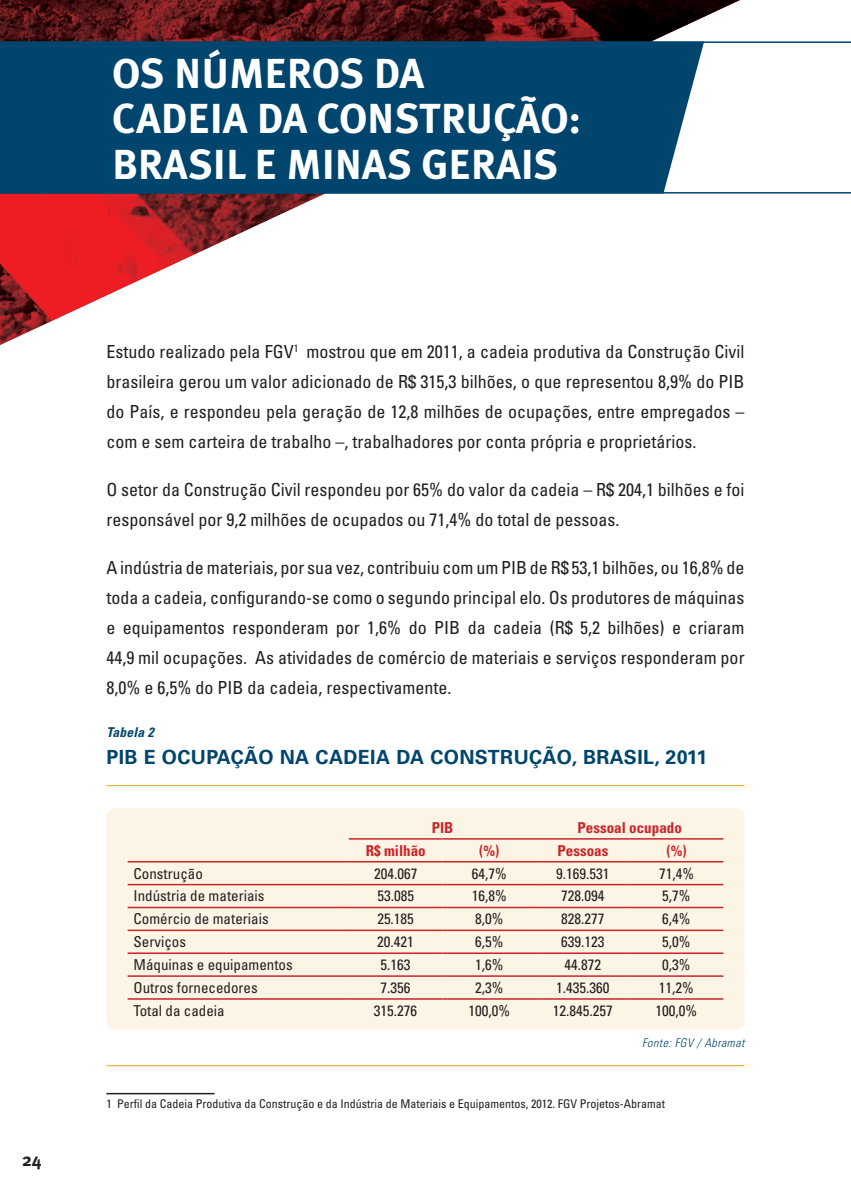
<style>
.page{position:relative;width:851px;height:1191px;background:#fff}
.page>*{position:absolute;margin:0;border:0;box-sizing:border-box;transform-origin:0 0}
.t1{font:700 41.85px/45.8px "Meta Plus";color:#fff}
.t2{font:700 19.5px "Univers LT Std";letter-spacing:.02em;color:#00456d}
.t3{font:condensed 18px/30px "Univers LT Std";color:#231f20;text-align:justify}
.t4{font:700 18px "Meta Plus";color:#231f20}
.t5{font:condensed 15px "Univers LT Std";color:#231f20}
.t6{font:700 condensed 15px "Univers LT Std";color:#c8242b}
.t7{font:italic 700 condensed 13.5px "Univers LT Std";letter-spacing:.02em;color:#00456d}
.t8{font:condensed 12px "Univers LT Std";color:#231f20}
.t9{font:italic 300 condensed 12px "Univers LT Std";letter-spacing:.04em;color:#00456d}
</style>
<div class="page">
<img style="left:0;top:0;width:317px;height:247px">
<img style="left:316px;top:0;width:265px;height:41px">
<img style="left:581px;top:0;width:106px;height:41px">
<img style="left:687px;top:0;width:53px;height:25px">
<img style="left:0;top:246px;width:105px;height:99px">
<img style="left:105px;top:246px;width:106px;height:50px">
<svg style="left:0;top:41px;width:850px;height:153px"></svg>
<div style="left:0;top:41px;width:704px;height:152px;background:#00456d"></div>
<hr style="left:106px;top:1092px;width:108px;height:2px;background:#231f20">
<div style="left:106px;top:808px;width:638px;height:221px;background:#fcf4e4;border-radius:9px"></div>
<hr style="left:128px;top:861px;width:221px;height:1px;background:#c8242b">
<hr style="left:128px;top:884px;width:221px;height:1px;background:#c8242b">
<hr style="left:349px;top:884px;width:93px;height:1px;background:#c8242b">
<hr style="left:442px;top:884px;width:94px;height:1px;background:#c8242b">
<hr style="left:536px;top:884px;width:93px;height:1px;background:#c8242b">
<hr style="left:629px;top:884px;width:94px;height:1px;background:#c8242b">
<hr style="left:128px;top:906px;width:221px;height:2px;background:#c8242b">
<hr style="left:349px;top:906px;width:93px;height:2px;background:#c8242b">
<hr style="left:442px;top:906px;width:94px;height:2px;background:#c8242b">
<hr style="left:536px;top:906px;width:93px;height:2px;background:#c8242b">
<hr style="left:629px;top:906px;width:94px;height:2px;background:#c8242b">
<hr style="left:128px;top:929px;width:221px;height:2px;background:#c8242b">
<hr style="left:349px;top:929px;width:93px;height:2px;background:#c8242b">
<hr style="left:442px;top:929px;width:94px;height:2px;background:#c8242b">
<hr style="left:536px;top:929px;width:93px;height:2px;background:#c8242b">
<hr style="left:629px;top:929px;width:94px;height:2px;background:#c8242b">
<hr style="left:128px;top:952px;width:221px;height:2px;background:#c8242b">
<hr style="left:349px;top:952px;width:93px;height:2px;background:#c8242b">
<hr style="left:442px;top:952px;width:94px;height:2px;background:#c8242b">
<hr style="left:536px;top:952px;width:93px;height:2px;background:#c8242b">
<hr style="left:629px;top:952px;width:94px;height:2px;background:#c8242b">
<hr style="left:128px;top:975px;width:221px;height:1px;background:#c8242b">
<hr style="left:349px;top:975px;width:93px;height:1px;background:#c8242b">
<hr style="left:442px;top:975px;width:94px;height:1px;background:#c8242b">
<hr style="left:536px;top:975px;width:93px;height:1px;background:#c8242b">
<hr style="left:629px;top:975px;width:94px;height:1px;background:#c8242b">
<hr style="left:128px;top:998px;width:221px;height:1px;background:#c8242b">
<hr style="left:349px;top:998px;width:93px;height:1px;background:#c8242b">
<hr style="left:442px;top:998px;width:94px;height:1px;background:#c8242b">
<hr style="left:536px;top:998px;width:93px;height:1px;background:#c8242b">
<hr style="left:629px;top:998px;width:94px;height:1px;background:#c8242b">
<hr style="left:349px;top:838px;width:93px;height:1px;background:#c8242b">
<hr style="left:442px;top:838px;width:94px;height:1px;background:#c8242b">
<hr style="left:536px;top:838px;width:93px;height:1px;background:#c8242b">
<hr style="left:629px;top:838px;width:94px;height:1px;background:#c8242b">
<hr style="left:349px;top:861px;width:93px;height:1px;background:#c8242b">
<hr style="left:442px;top:861px;width:94px;height:1px;background:#c8242b">
<hr style="left:536px;top:861px;width:93px;height:1px;background:#c8242b">
<hr style="left:629px;top:861px;width:94px;height:1px;background:#c8242b">
<hr style="left:106px;top:785px;width:638px;height:1px;background:#eaa420">
<hr style="left:106px;top:1065px;width:638px;height:1px;background:#eaa420">
<h1 class="t1" style="left:112px;top:50px;width:470px">OS NÚMEROS DA<br>CADEIA DA CONSTRUÇÃO:<br>BRASIL E MINAS GERAIS</h1>
<p class="t4" style="left:22px;top:1149px;width:21px">24</p>
<p class="t3" style="left:106px;top:336px;width:639px">Estudo realizado pela FGV<sup>1</sup> mostrou que em 2011, a cadeia produtiva da Construção Civil brasileira gerou um valor adicionado de R$ 315,3 bilhões, o que representou 8,9% do PIB do País, e respondeu pela geração de 12,8 milhões de ocupações, entre empregados – com e sem carteira de trabalho –, trabalhadores por conta própria e proprietários.</p>
<p class="t3" style="left:106px;top:474px;width:639px">O setor da Construção Civil respondeu por 65% do valor da cadeia – R$ 204,1 bilhões e foi responsável por 9,2 milhões de ocupados ou 71,4% do total de pessoas.</p>
<p class="t3" style="left:106px;top:552px;width:639px">A indústria de materiais, por sua vez, contribuiu com um PIB de R$ 53,1 bilhões, ou 16,8% de toda a cadeia, configurando-se como o segundo principal elo. Os produtores de máquinas e equipamentos responderam por 1,6% do PIB da cadeia (R$ 5,2 bilhões) e criaram 44,9 mil ocupações. As atividades de comércio de materiais e serviços responderam por 8,0% e 6,5% do PIB da cadeia, respectivamente.</p>
<p class="t7" style="left:106px;top:724px;width:49px">Tabela 2</p>
<p class="t2" style="left:106px;top:746px;width:602px">PIB E OCUPAÇÃO NA CADEIA DA CONSTRUÇÃO, BRASIL, 2011</p>
<p class="t6" style="left:431px;top:818px;width:23px">PIB</p>
<p class="t6" style="left:577px;top:818px;width:106px">Pessoal ocupado</p>
<p class="t6" style="left:365px;top:841px;width:61px">R$ milhão</p>
<p class="t6" style="left:479px;top:841px;width:22px">(%)</p>
<p class="t6" style="left:557px;top:841px;width:52px">Pessoas</p>
<p class="t6" style="left:666px;top:841px;width:22px">(%)</p>
<p class="t5" style="left:134px;top:863px;width:71px">Construção</p>
<p class="t5" style="left:374px;top:863px;width:45px">204.067</p>
<p class="t5" style="left:471px;top:863px;width:36px">64,7%</p>
<p class="t5" style="left:556px;top:863px;width:55px">9.169.531</p>
<p class="t5" style="left:659px;top:863px;width:36px">71,4%</p>
<p class="t5" style="left:134px;top:886px;width:132px">Indústria de materiais</p>
<p class="t5" style="left:377px;top:886px;width:38px">53.085</p>
<p class="t5" style="left:471px;top:886px;width:36px">16,8%</p>
<p class="t5" style="left:561px;top:886px;width:45px">728.094</p>
<p class="t5" style="left:662px;top:886px;width:30px">5,7%</p>
<p class="t5" style="left:134px;top:909px;width:136px">Comércio de materiais</p>
<p class="t5" style="left:377px;top:909px;width:38px">25.185</p>
<p class="t5" style="left:475px;top:909px;width:30px">8,0%</p>
<p class="t5" style="left:561px;top:909px;width:45px">828.277</p>
<p class="t5" style="left:662px;top:909px;width:30px">6,4%</p>
<p class="t5" style="left:133px;top:932px;width:54px">Serviços</p>
<p class="t5" style="left:377px;top:932px;width:38px">20.421</p>
<p class="t5" style="left:475px;top:932px;width:30px">6,5%</p>
<p class="t5" style="left:561px;top:932px;width:45px">639.123</p>
<p class="t5" style="left:662px;top:932px;width:30px">5,0%</p>
<p class="t5" style="left:133px;top:955px;width:161px">Máquinas e equipamentos</p>
<p class="t5" style="left:380px;top:955px;width:31px">5.163</p>
<p class="t5" style="left:475px;top:955px;width:30px">1,6%</p>
<p class="t5" style="left:564px;top:955px;width:38px">44.872</p>
<p class="t5" style="left:662px;top:955px;width:30px">0,3%</p>
<p class="t5" style="left:133px;top:978px;width:126px">Outros fornecedores</p>
<p class="t5" style="left:380px;top:978px;width:31px">7.356</p>
<p class="t5" style="left:475px;top:978px;width:30px">2,3%</p>
<p class="t5" style="left:556px;top:978px;width:55px">1.435.360</p>
<p class="t5" style="left:658px;top:978px;width:36px">11,2%</p>
<p class="t5" style="left:133px;top:1001px;width:93px">Total da cadeia</p>
<p class="t5" style="left:374px;top:1001px;width:45px">315.276</p>
<p class="t5" style="left:468px;top:1001px;width:43px">100,0%</p>
<p class="t5" style="left:552px;top:1001px;width:61px">12.845.257</p>
<p class="t5" style="left:655px;top:1001px;width:43px">100,0%</p>
<p class="t9" style="left:642px;top:1035px;width:104px">Fonte: FGV / Abramat</p>
<p class="t8" style="left:106px;top:1096px;width:560px">1 Perfil da Cadeia Produtiva da Construção e da Indústria de Materiais e Equipamentos, 2012. FGV Projetos-Abramat</p>
</div>
